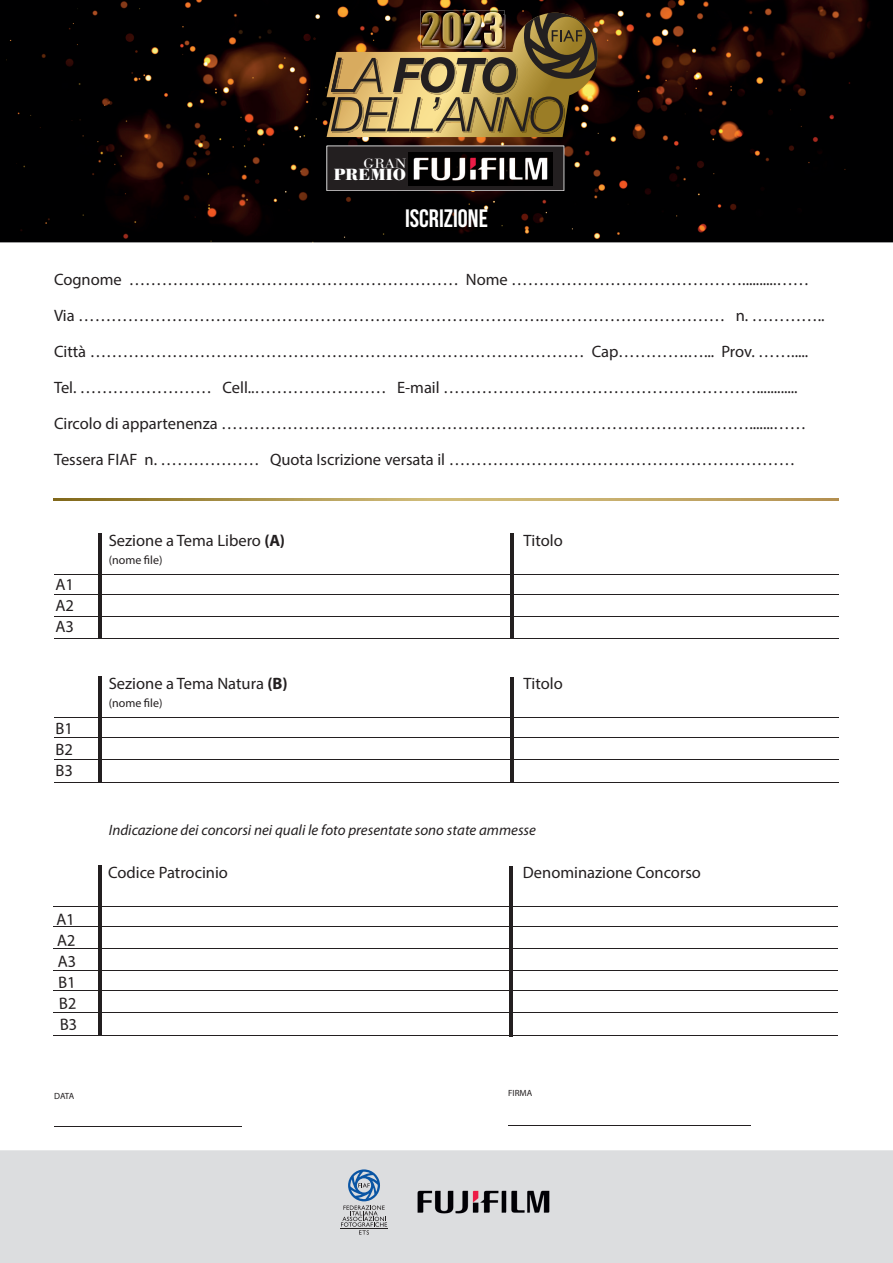
<style>
.page{position:relative;width:893px;height:1263px;background:#fff}
.page>*{position:absolute;margin:0;border:0;box-sizing:border-box;transform-origin:0 0}
.t1{font:700 25.2px "Bebas Neue";color:#fff}
.t2{font:16.5px/21px "Myriad Pro";color:#231f20;text-align:justify}
.t3{font:700 15.9px "Bodoni BE";letter-spacing:.04em;color:#fff}
.t4{font:italic 15px "Myriad Pro";color:#231f20}
.t5{font:300 13.2px "Bodoni BE";color:#fff;scale:1.2 1}
.t6{font:12px "Myriad Pro";color:#231f20}
.t7{font:9px "Myriad Pro";letter-spacing:-.01em;color:#231f20}
.s1{font-weight:700}
</style>
<div class="page">
<img style="left:0;top:0;width:893px;height:242px">
<hr style="left:54px;top:594px;width:785px;height:1px;background:#231f20">
<hr style="left:54px;top:616px;width:785px;height:1px;background:#231f20">
<hr style="left:54px;top:638px;width:785px;height:1px;background:#231f20">
<hr style="left:54px;top:574px;width:785px;height:1px;background:#231f20">
<hr style="left:99px;top:533px;width:3px;height:105px;background:#231f20">
<hr style="left:511px;top:534px;width:3px;height:105px;background:#231f20">
<hr style="left:54px;top:737px;width:785px;height:1px;background:#231f20">
<hr style="left:54px;top:759px;width:785px;height:1px;background:#231f20">
<hr style="left:54px;top:782px;width:785px;height:1px;background:#231f20">
<hr style="left:54px;top:717px;width:785px;height:1px;background:#231f20">
<hr style="left:99px;top:677px;width:3px;height:105px;background:#231f20">
<hr style="left:511px;top:677px;width:3px;height:105px;background:#231f20">
<hr style="left:53px;top:926px;width:785px;height:1px;background:#231f20">
<hr style="left:53px;top:948px;width:785px;height:1px;background:#231f20">
<hr style="left:53px;top:970px;width:785px;height:1px;background:#231f20">
<hr style="left:53px;top:906px;width:785px;height:1px;background:#231f20">
<hr style="left:98px;top:865px;width:3px;height:171px;background:#231f20">
<hr style="left:510px;top:866px;width:3px;height:170px;background:#231f20">
<hr style="left:53px;top:990px;width:785px;height:1px;background:#231f20">
<hr style="left:53px;top:1012px;width:785px;height:1px;background:#231f20">
<hr style="left:53px;top:1035px;width:785px;height:1px;background:#231f20">
<hr style="left:54px;top:1126px;width:187px;height:1px;background:#231f20">
<hr style="left:508px;top:1125px;width:242px;height:1px;background:#231f20">
<svg style="left:54px;top:499px;width:785px;height:1px"></svg>
<div style="left:0;top:1150px;width:893px;height:113px;background:#dcdddf"></div>
<img style="left:407px;top:211px;width:85px;height:21px">
<svg style="left:327px;top:13px;width:270px;height:124px;background:#816b3c"></svg>
<svg style="left:327px;top:146px;width:237px;height:45px;background:#2b2728"></svg>
<img style="left:409px;top:152px;width:144px;height:33px">
<img style="left:420px;top:10px;width:85px;height:39px">
<img style="left:420px;top:15px;width:85px;height:31px">
<img style="left:422px;top:12px;width:81px;height:3px">
<img style="left:422px;top:46px;width:81px;height:1px">
<img style="left:422px;top:15px;width:81px;height:31px">
<img style="left:413px;top:1186px;width:141px;height:32px">
<svg style="left:341px;top:1169px;width:46px;height:66px;background:#a9b5c3"></svg>
<hr style="left:340px;top:1228px;width:48px;height:1px;background:#231f20">
<p class="t5" style="left:363px;top:155px;width:37px">GRAN</p>
<p class="t3" style="left:334px;top:165px;width:73px">PREMIO</p>
<h1 class="t1" style="left:405px;top:205px;width:84px">ISCRIZIONE</h1>
<p class="t2" style="left:54px;top:261px;width:772px;line-height:36px;text-align:left">Cognome …………………………………………………… Nome ……………………………………..........…… Via ………………………………………………………………………….…………………………… n. …………..<br>Città ……………………………………………………………………………… Cap………….…... Prov. …….....<br>Tel. …………………… Cell..…………………… E-mail …………………………………………………............<br>Circolo di appartenenza …………………………………………………………………………………….......…… Tessera FIAF n. ……………… Quota Iscrizione versata il ………………………………………………………</p>
<p class="t2" style="left:55px;top:574px;width:20px">A1<br>A2<br>A3</p>
<p class="t2" style="left:55px;top:718px;width:19px">B1<br>B2<br>B3</p>
<p class="t2" style="left:56px;top:909px;width:20px;rotate:-2deg">A1<br>A2<br>A3<br>B1<br>B2<br>B3</p>
<p class="t7" style="left:54px;top:1090px;width:21px">DATA</p>
<p class="t2" style="left:109px;top:530px;width:178px">Sezione a Tema Libero <span class="s1">(A)</span></p>
<p class="t6" style="left:109px;top:553px;width:55px">(nome le)</p>
<p class="t2" style="left:109px;top:673px;width:181px">Sezione a Tema Natura <span class="s1">(B)</span></p>
<p class="t6" style="left:109px;top:696px;width:55px">(nome le)</p>
<p class="t2" style="left:524px;top:530px;width:41px">Titolo</p>
<p class="t2" style="left:524px;top:673px;width:41px">Titolo</p>
<p class="t4" style="left:109px;top:822px;width:429px">Indicazione dei concorsi nei quali le foto presentate sono state ammesse</p>
<p class="t2" style="left:108px;top:862px;width:121px">Codice Patrocinio</p>
<p class="t2" style="left:523px;top:862px;width:180px">Denominazione Concorso</p>
<p class="t7" style="left:508px;top:1088px;width:26px">FIRMA</p>
</div>
